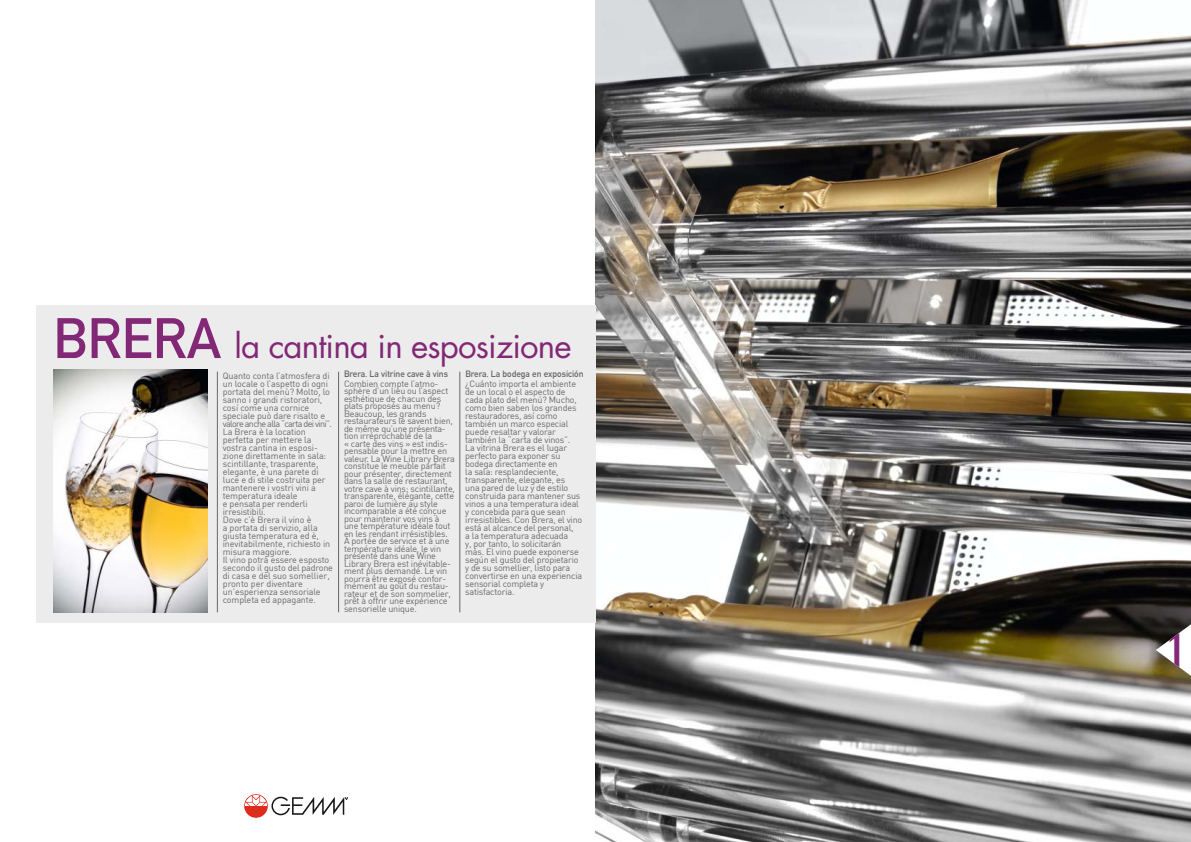
<style>
.page{position:relative;width:1191px;height:842px;background:#fff}
.page>*{position:absolute;margin:0;border:0;box-sizing:border-box;transform-origin:0 0}
.t1{font:700 48px "DIN Alternate";color:#822876}
.t2{font:33px "Futura";letter-spacing:-.025em;color:#822876}
.t3{font:9px/8px "DIN";letter-spacing:-.02em;color:#676767}
.t4{font:700 9px "DIN Alternate";color:#676767}
.s1{font-family:"DIN Alternate";font-weight:700;font-size:56px}
</style>
<div class="page">
<img style="left:595px;top:0;width:596px;height:842px">
<div style="left:36px;top:305px;width:559px;height:317px;background:#ececec"></div>
<svg style="left:244px;top:794px;width:104px;height:24px"></svg>
<hr style="left:217px;top:372px;width:1px;height:240px;background:#676767">
<hr style="left:338px;top:372px;width:1px;height:240px;background:#676767">
<hr style="left:459px;top:372px;width:1px;height:240px;background:#676767">
<img style="left:54px;top:370px;width:154px;height:242px">
<svg style="left:1155px;top:624px;width:36px;height:52px"></svg>
<h2 class="t2" style="left:53px;top:331px;width:520px"><span class="s1">BRERA</span> la cantina in esposizione</h2>
<p class="t3" style="left:223px;top:372px;width:112px">Quanto conta l’atmosfera di un locale o l’aspetto di ogni portata del menù? Molto, lo sanno i grandi ristoratori, così come una cornice speciale può dare risalto e valore anche alla “carta dei vini”.<br>La Brera è la location perfetta per mettere la vostra cantina in esposi&shy;zione direttamente in sala: scintillante, trasparente, elegante, è una parete di luce e di stile costruita per mantenere i vostri vini a temperatura ideale<br>e pensata per renderli irresistibili.<br>Dove c’è Brera il vino è<br>a portata di servizio, alla giusta temperatura ed è, inevitabilmente, richiesto in misura maggiore.<br>Il vino potrà essere esposto secondo il gusto del padrone di casa e del suo somellier, pronto per diventare un’esperienza sensoriale completa ed appagante.</p>
<p class="t4" style="left:344px;top:368px;width:106px">Brera. La vitrine cave à vins</p>
<p class="t4" style="left:465px;top:369px;width:120px">Brera. La bodega en exposición</p>
<p class="t3" style="left:344px;top:381px;width:112px;line-height:7.5px">Combien compte l’atmo&shy;sphère d’un lieu ou l’aspect esthétique de chacun des plats proposés au menu?<br>Beaucoup, les grands restaurateurs le savent bien, de même qu’une présenta&shy;tion irréprochable de la<br>« carte des vins » est indis&shy;pensable pour la mettre en valeur. La Wine Library Brera constitue le meuble parfait pour présenter, directement dans la salle de restaurant, votre cave à vins: scintillante, transparente, élégante, cette paroi de lumière au style incomparable a été conçue pour maintenir vos vins à une température idéale tout en les rendant irrésistibles.<br>A portée de service et à une température idéale, le vin présenté dans une Wine<br>Library Brera est inévitable&shy;ment plus demandé. Le vin pourra être exposé confor&shy;mément au goût du restau&shy;rateur et de son sommelier, prêt à offrir une expérience sensorielle unique.</p>
<p class="t3" style="left:465px;top:381px;width:119px">¿Cuánto importa el ambiente de un local o el aspecto de cada plato del menú? Mucho, como bien saben los grandes restauradores, así como también un marco especial puede resaltar y valorar también la “carta de vinos”.<br>La vitrina Brera es el lugar perfecto para exponer su bodega directamente en<br>la sala: resplandeciente, transparente, elegante, es<br>una pared de luz y de estilo construida para mantener sus vinos a una temperatura ideal y concebida para que sean irresistibles. Con Brera, el vino está al alcance del personal,<br>a la temperatura adecuada<br>y, por tanto, lo solicitarán más. El vino puede exponerse según el gusto del propietario y de su somellier, listo para convertirse en una experiencia sensorial completa y satisfactoria.</p>
<h1 class="t1" style="left:1165px;top:623px;width:25px">1</h1>
</div>
